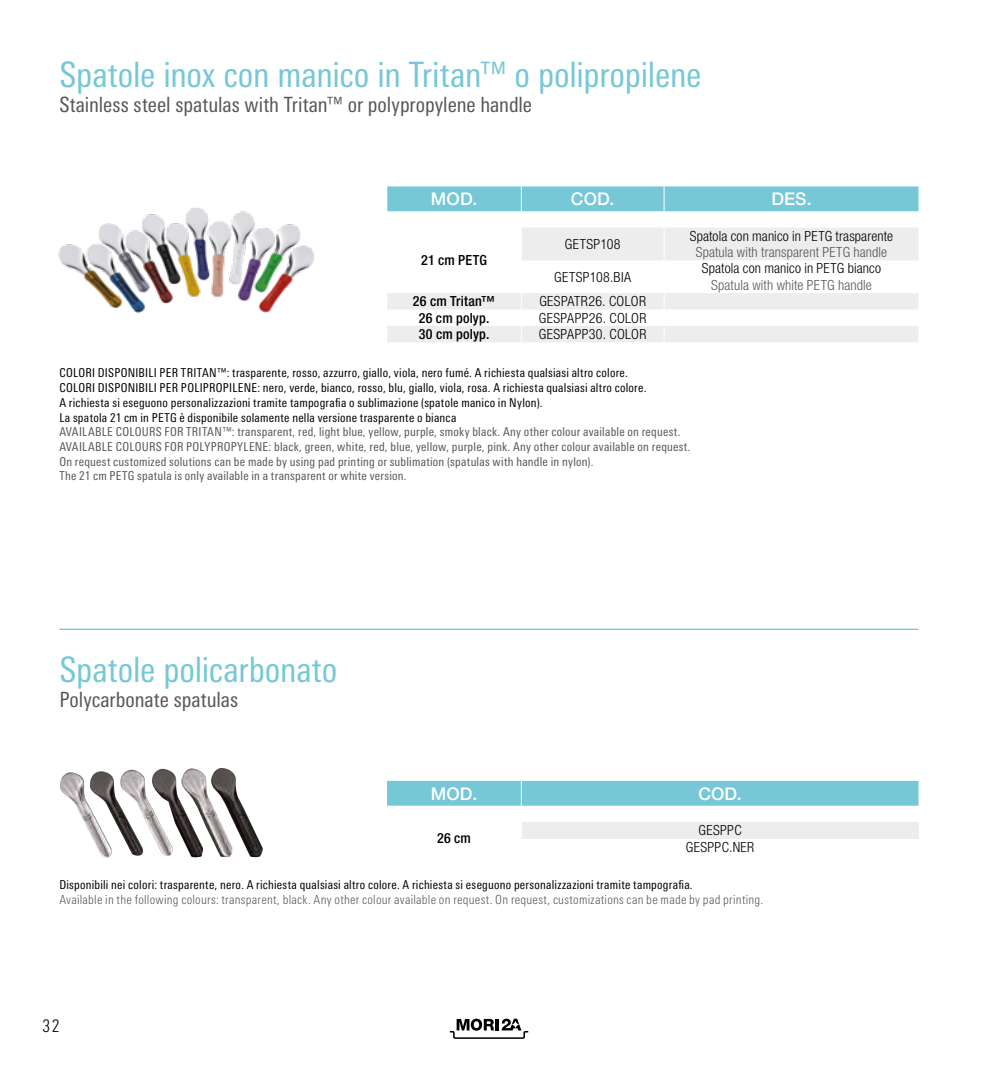
<style>
.page{position:relative;width:993px;height:1092px;background:#fff}
.page>*{position:absolute;margin:0;border:0;box-sizing:border-box;transform-origin:0 0}
.t1{font:condensed 35px "Linotype Univers";letter-spacing:-.005em;color:#76c8d7}
.t2{font:condensed 21px "Linotype Univers";letter-spacing:-.005em;color:#575756}
.t3{font:500 17.5px "Helvetica Neue LT Std";letter-spacing:.005em;color:#fff}
.t4{font:300 condensed 17.5px "Linotype Univers";color:#000}
.t5{font:300 condensed 14px/16.4px "Helvetica Neue LT Std";letter-spacing:.02em;color:#000;text-align:center}
.t6{font:300 condensed 14px "Helvetica Neue LT Std";letter-spacing:.01em;color:#575756}
.t7{font:500 condensed 14px "Helvetica Neue LT Std";letter-spacing:.015em;color:#000}
.t8{font:300 condensed 12.6px "Linotype Univers";letter-spacing:.02em;color:#575756}
.t9{font:condensed 12.25px/14.7px "Linotype Univers";letter-spacing:.02em;color:#000}
.t10{font:condensed 12.25px/14.7px "Linotype Univers";letter-spacing:.02em;color:#575756}
</style>
<div class="page">
<hr style="left:992px;top:0;width:1px;height:1091px;background:#000">
<img style="left:58px;top:207px;width:256px;height:106px">
<img style="left:60px;top:768px;width:203px;height:89px">
<svg style="left:387px;top:780px;width:531px;height:59px"></svg>
<hr style="left:59px;top:628px;width:858px;height:2px;background:#76c8d7">
<svg style="left:387px;top:228px;width:531px;height:114px"></svg>
<svg style="left:387px;top:186px;width:531px;height:26px;background:#7ccad8"></svg>
<hr style="left:521px;top:227px;width:1px;height:33px;background:#fff">
<hr style="left:663px;top:227px;width:1px;height:33px;background:#fff">
<hr style="left:521px;top:260px;width:1px;height:33px;background:#fff">
<hr style="left:663px;top:260px;width:1px;height:33px;background:#fff">
<svg style="left:521px;top:293px;width:1px;height:49px"></svg>
<svg style="left:663px;top:293px;width:1px;height:49px"></svg>
<svg style="left:449px;top:1018px;width:79px;height:20px"></svg>
<h1 class="t1" style="left:59px;top:54px;width:643px">Spatole inox con manico in Tritan™ o polipropilene</h1>
<h2 class="t2" style="left:59px;top:93px;width:474px">Stainless steel spatulas with Tritan™ or polypropylene handle</h2>
<h3 class="t3" style="left:431px;top:188px;width:48px">MOD.</h3>
<h3 class="t3" style="left:570px;top:188px;width:45px">COD.</h3>
<h3 class="t3" style="left:771px;top:188px;width:42px">DES.</h3>
<p class="t7" style="left:421px;top:252px;width:67px">21 cm PETG</p>
<p class="t5" style="left:564px;top:236px;width:57px">GETSP108</p>
<p class="t5" style="left:554px;top:268px;width:78px">GETSP108.BIA</p>
<p class="t7" style="left:413px;top:293px;width:84px">26 cm Tritan™</p>
<p class="t5" style="left:539px;top:293px;width:108px">GESPATR26. COLOR</p>
<p class="t7" style="left:418px;top:309px;width:72px">26 cm polyp.</p>
<p class="t5" style="left:538px;top:309px;width:109px">GESPAPP26. COLOR</p>
<p class="t7" style="left:418px;top:326px;width:72px">30 cm polyp.</p>
<p class="t5" style="left:539px;top:326px;width:109px">GESPAPP30. COLOR</p>
<p class="t5" style="left:689px;top:227px;width:205px">Spatola con manico in PETG trasparente</p>
<p class="t6" style="left:695px;top:244px;width:193px">Spatula with transparent PETG handle</p>
<p class="t5" style="left:701px;top:260px;width:180px">Spatola con manico in PETG bianco</p>
<p class="t6" style="left:711px;top:277px;width:162px">Spatula with white PETG handle</p>
<p class="t9" style="left:59px;top:365px;width:588px">COLORI DISPONIBILI PER TRITAN™: trasparente, rosso, azzurro, giallo, viola, nero fumé. A richiesta qualsiasi altro colore.<br>COLORI DISPONIBILI PER POLIPROPILENE: nero, verde, bianco, rosso, blu, giallo, viola, rosa. A richiesta qualsiasi altro colore.<br>A richiesta si eseguono personalizzazioni tramite tampografia o sublimazione (spatole manico in Nylon).<br>La spatola 21 cm in PETG è disponibile solamente nella versione trasparente o bianca</p>
<p class="t10" style="left:59px;top:424px;width:632px">AVAILABLE COLOURS FOR TRITAN™: transparent, red, light blue, yellow, purple, smoky black. Any other colour available on request.<br>AVAILABLE COLOURS FOR POLYPROPYLENE: black, green, white, red, blue, yellow, purple, pink. Any other colour available on request.<br>On request customized solutions can be made by using pad printing or sublimation (spatulas with handle in nylon).<br>The 21 cm PETG spatula is only available in a transparent or white version.</p>
<h1 class="t1" style="left:59px;top:649px;width:279px">Spatole policarbonato</h1>
<h2 class="t2" style="left:59px;top:687px;width:180px">Polycarbonate spatulas</h2>
<h3 class="t3" style="left:430px;top:782px;width:48px">MOD.</h3>
<h3 class="t3" style="left:698px;top:782px;width:45px">COD.</h3>
<p class="t7" style="left:437px;top:830px;width:35px">26 cm</p>
<p class="t5" style="left:685px;top:821px;width:70px">GESPPC<br>GESPPC.NER</p>
<p class="t9" style="left:59px;top:877px;width:634px">Disponibili nei colori: trasparente, nero. A richiesta qualsiasi altro colore. A richiesta si eseguono personalizzazioni tramite tampografia.</p>
<p class="t8" style="left:59px;top:892px;width:705px">Available in the following colours: transparent, black. Any other colour available on request. On request, customizations can be made by pad printing.</p>
<h3 class="t4" style="left:43px;top:1016px;width:19px">32</h3>
</div>
